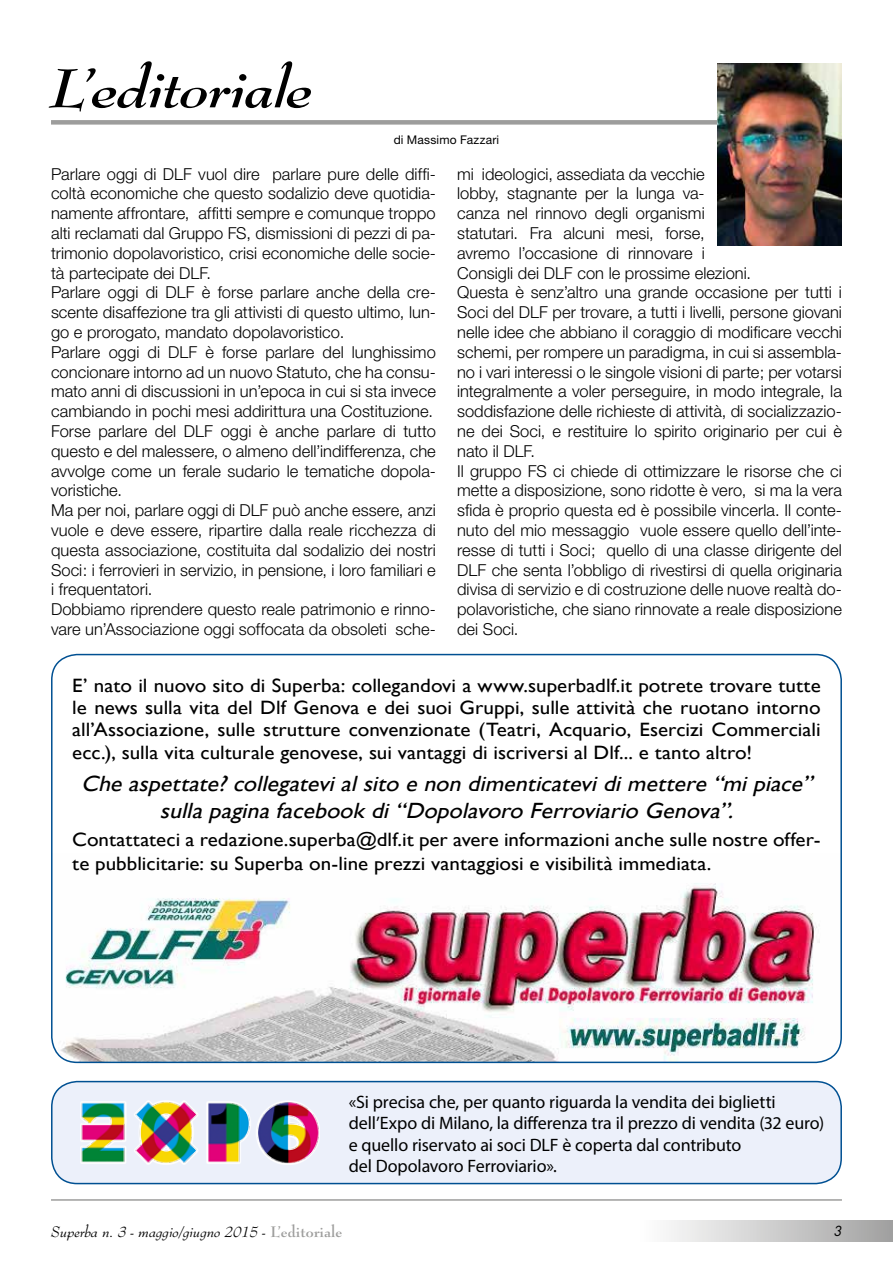
<style>
.page{position:relative;width:893px;height:1263px;background:#fff}
.page>*{position:absolute;margin:0;border:0;box-sizing:border-box;transform-origin:0 0}
.t1{font:italic 700 54px "Bernhard Modern BT";letter-spacing:-.015em;color:#000;scale:1.1 1}
.t2{font:italic 22.05px/26.5px "Gill Sans";color:#000;text-align:center;scale:1.09 1}
.t3{font:19.35px/22.5px "Gill Sans";color:#000;text-align:justify;scale:1.09 1}
.t4{font:18px/21.6px "Myriad Pro";letter-spacing:-.01em;color:#000}
.t5{font:300 16.5px/19.8px "Helvetica Neue";color:#000}
.t6{font:italic 15px "Bernhard Modern BT";color:#000}
.t7{font:italic 13.5px "Futura";color:#000}
.t8{font:12px "Helvetica Neue";letter-spacing:.015em;color:#000}
.s1{font-weight:700;font-style:normal;color:#9d9d9c}
</style>
<div class="page">
<div style="left:638px;top:1220px;width:255px;height:22px;background:linear-gradient(to right,#fff,#a1a1a1)"></div>
<hr style="left:51px;top:1199px;width:791px;height:2px;background:#9d9d9c">
<div style="left:51px;top:120px;width:791px;height:5px;background:#9d9d9c"></div>
<img style="left:717px;top:64px;width:125px;height:182px">
<img style="left:52px;top:883px;width:789px;height:179px">
<div style="left:51px;top:654px;width:791px;height:409px;border:2px solid #005092;border-radius:26px"></div>
<div style="left:52px;top:1081px;width:789px;height:102px;background:#ecf0fa;border-radius:26px"></div>
<div style="left:51px;top:1081px;width:791px;height:103px;border:2px solid #005092;border-radius:26px"></div>
<img style="left:80px;top:1100px;width:240px;height:65px">
<h1 class="t1" style="left:51px;top:54px;width:241px">L’editoriale</h1>
<p class="t8" style="left:394px;top:133px;width:107px">di Massimo Fazzari</p>
<p class="t5" style="left:51px;top:163px;width:386px">Parlare oggi di DLF vuol dire parlare pure delle diffi&shy;coltà economiche che questo sodalizio deve quotidia&shy;namente affrontare, affitti sempre e comunque troppo alti reclamati dal Gruppo FS, dismissioni di pezzi di pa&shy;trimonio dopolavoristico, crisi economiche delle socie&shy;tà partecipate dei DLF.<br>Parlare oggi di DLF è forse parlare anche della cre&shy;scente disaffezione tra gli attivisti di questo ultimo, lun&shy;go e prorogato, mandato dopolavoristico.<br>Parlare oggi di DLF è forse parlare del lunghissimo concionare intorno ad un nuovo Statuto, che ha consu&shy;mato anni di discussioni in un’epoca in cui si sta invece cambiando in pochi mesi addirittura una Costituzione.<br>Forse parlare del DLF oggi è anche parlare di tutto questo e del malessere, o almeno dell’indifferenza, che avvolge come un ferale sudario le tematiche dopola&shy;voristiche.<br>Ma per noi, parlare oggi di DLF può anche essere, anzi vuole e deve essere, ripartire dalla reale ricchezza di questa associazione, costituita dal sodalizio dei nostri Soci: i ferrovieri in servizio, in pensione, i loro familiari e i frequentatori.<br>Dobbiamo riprendere questo reale patrimonio e rinno&shy;vare un’Associazione oggi soffocata da obsoleti sche-</p>
<p class="t5" style="left:457px;top:163px;width:386px">mi ideologici, assediata da vecchie<br>lobby, stagnante per la lunga va-<br>canza nel rinnovo degli organismi<br>statutari. Fra alcuni mesi, forse,<br>avremo l’occasione di rinnovare i<br>Consigli dei DLF con le prossime elezioni.<br>Questa è senz’altro una grande occasione per tutti i Soci del DLF per trovare, a tutti i livelli, persone giovani nelle idee che abbiano il coraggio di modificare vecchi schemi, per rompere un paradigma, in cui si assembla&shy;no i vari interessi o le singole visioni di parte; per votarsi integralmente a voler perseguire, in modo integrale, la soddisfazione delle richieste di attività, di socializzazio&shy;ne dei Soci, e restituire lo spirito originario per cui è nato il DLF.<br>Il gruppo FS ci chiede di ottimizzare le risorse che ci mette a disposizione, sono ridotte è vero, si ma la vera sfida è proprio questa ed è possibile vincerla. Il conte&shy;nuto del mio messaggio vuole essere quello dell’inte&shy;resse di tutti i Soci; quello di una classe dirigente del DLF che senta l’obbligo di rivestirsi di quella originaria divisa di servizio e di costruzione delle nuove realtà do&shy;polavoristiche, che siano rinnovate a reale disposizione dei Soci.</p>
<p class="t3" style="left:72px;top:674px;width:688px">E’ nato il nuovo sito di Superba: collegandovi a www.superbadlf.it potrete trovare tutte le news sulla vita del Dlf Genova e dei suoi Gruppi, sulle attività che ruotano intorno all’Associazione, sulle strutture convenzionate (Teatri, Acquario, Esercizi Commerciali ecc.), sulla vita culturale genovese, sui vantaggi di iscriversi al Dlf... e tanto altro!</p>
<h2 class="t2" style="left:81px;top:770px;width:677px">Che aspettate?collegatevialsito e non dimenticatevidimettere “mipiace” sullapaginafacebook di“Dopolavoro Ferroviario Genova”.</h2>
<p class="t3" style="left:72px;top:828px;width:688px;line-height:23.1px">Contattateci a redazione.superba@dlf.it per avere informazioni anche sulle nostre offer&shy;te pubblicitarie: su Superba on-line prezzi vantaggiosi e visibilità immediata.</p>
<p class="t4" style="left:349px;top:1090px;width:477px">«Si precisa che, per quanto riguarda la vendita dei biglietti dell’Expo di Milano, la differenza tra il prezzo di vendita (32 euro) e quello riservato ai soci DLF è coperta dal contributo<br>del Dopolavoro Ferroviario».</p>
<p class="t6" style="left:51px;top:1222px;width:293px">Superba n. 3 - maggio/giugno 2015 - <span class="s1">L’editoriale</span></p>
<p class="t7" style="left:834px;top:1222px;width:10px">3</p>
</div>
